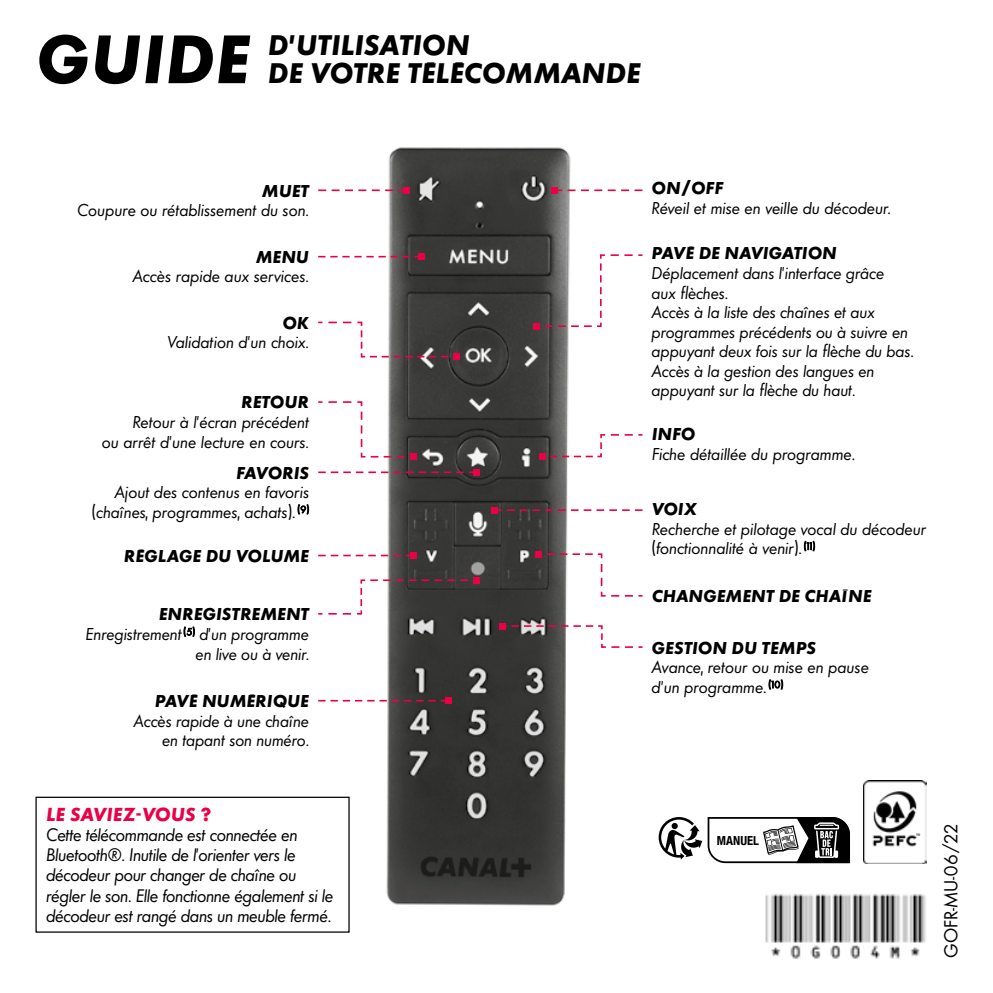
<style>
.page{position:relative;width:993px;height:993px;background:#fff}
.page>*{position:absolute;margin:0;border:0;box-sizing:border-box;transform-origin:0 0}
.t1{font:italic 700 63.5px "Canalp";color:#000}
.t2{font:italic 700 26.25px/28px "Canalp";letter-spacing:-.005em;color:#000}
.t3{font:italic 700 17.5px "Canalp";color:#eb0045}
.t4{font:17.5px "Canalp";letter-spacing:-.005em;color:#000}
.t5{font:italic 17px/20.2px "Canalp";letter-spacing:-.02em;color:#000}
.t6{font:italic 16px/19.5px "Canalp";letter-spacing:-.005em;color:#000;text-align:right}
.t7{font:italic 700 16px "Canalp";color:#000}
.t8{font:700 condensed 12.5px "Helvetica Neue";color:#000}
.s1{font-weight:700}
</style>
<div class="page">
<img style="left:765px;top:893px;width:160px;height:66px">
<img style="left:370px;top:147px;width:216px;height:759px">
<svg style="left:318px;top:187px;width:91px;height:6px"></svg>
<svg style="left:318px;top:699px;width:126px;height:2px"></svg>
<div style="left:444px;top:697px;width:7px;height:6px;background:#eb0045"></div>
<svg style="left:318px;top:256px;width:100px;height:1px"></svg>
<div style="left:418px;top:253px;width:7px;height:7px;background:#eb0045"></div>
<svg style="left:534px;top:253px;width:109px;height:75px"></svg>
<div style="left:532px;top:323px;width:7px;height:6px;background:#eb0045"></div>
<svg style="left:318px;top:321px;width:140px;height:37px"></svg>
<div style="left:453px;top:353px;width:6px;height:7px;background:#eb0045"></div>
<svg style="left:318px;top:400px;width:97px;height:58px"></svg>
<div style="left:410px;top:453px;width:6px;height:7px;background:#eb0045"></div>
<svg style="left:318px;top:578px;width:160px;height:37px"></svg>
<div style="left:473px;top:577px;width:7px;height:6px;background:#eb0045"></div>
<svg style="left:540px;top:433px;width:103px;height:25px"></svg>
<div style="left:538px;top:453px;width:7px;height:6px;background:#eb0045"></div>
<svg style="left:536px;top:552px;width:107px;height:45px"></svg>
<div style="left:535px;top:550px;width:6px;height:7px;background:#eb0045"></div>
<svg style="left:501px;top:624px;width:142px;height:24px"></svg>
<div style="left:499px;top:622px;width:7px;height:7px;background:#eb0045"></div>
<svg style="left:318px;top:552px;width:98px;height:6px"></svg>
<svg style="left:497px;top:509px;width:145px;height:1px"></svg>
<div style="left:490px;top:506px;width:7px;height:7px;background:#eb0045"></div>
<svg style="left:318px;top:469px;width:161px;height:6px"></svg>
<svg style="left:557px;top:189px;width:85px;height:2px"></svg>
<div style="left:550px;top:187px;width:7px;height:6px;background:#eb0045"></div>
<div style="left:35px;top:796px;width:314px;height:136px;border:1px solid #000"></div>
<img style="left:863px;top:780px;width:62px;height:82px">
<svg style="left:658px;top:817px;width:192px;height:47px"></svg>
<h1 class="t1" style="left:35px;top:18px;width:216px">GUIDE</h1>
<h2 class="t2" style="left:268px;top:31px;width:374px">D'UTILISATION<br>DE VOTRE TÉLÉCOMMANDE</h2>
<p class="t7" style="left:262px;top:180px;width:49px">MUET</p>
<p class="t6" style="left:77px;top:200px;width:233px">Coupure ou rétablissement du son.</p>
<p class="t7" style="left:256px;top:246px;width:55px">MENU</p>
<p class="t6" style="left:132px;top:267px;width:178px">Accès rapide aux services.</p>
<p class="t7" style="left:282px;top:312px;width:28px">OK</p>
<p class="t6" style="left:167px;top:332px;width:143px">Validation d’un choix.</p>
<p class="t7" style="left:241px;top:392px;width:69px">RETOUR</p>
<p class="t6" style="left:102px;top:412px;width:209px">Retour à l'écran précédent<br>ou arrêt d'une lecture en cours.</p>
<p class="t7" style="left:236px;top:462px;width:74px">FAVORIS</p>
<p class="t6" style="left:92px;top:482px;width:219px">Ajout des contenus en favoris (chaînes, programmes, achats). <sup>(9)</sup></p>
<p class="t7" style="left:124px;top:545px;width:187px">RÉGLAGE DU VOLUME</p>
<p class="t6" style="left:85px;top:604px;width:225px"><span class="s1">ENREGISTREMENT<br></span>Enregistrement <sup>(5)</sup> d’un programme en live ou à venir.</p>
<p class="t7" style="left:155px;top:690px;width:156px">PAVÉ NUMÉRIQUE</p>
<p class="t6" style="left:133px;top:710px;width:177px">Accès rapide à une chaîne en tapant son numéro.</p>
<p class="t7" style="left:651px;top:177px;width:73px">ON/OFF</p>
<p class="t6" style="left:651px;top:198px;width:241px">Réveil et mise en veille du décodeur.</p>
<p class="t7" style="left:651px;top:243px;width:187px">PAVÉ DE NAVIGATION</p>
<p class="t6" style="left:651px;top:263px;width:263px;text-align:left">Déplacement dans l’interface grâce<br>aux flèches.<br>Accès à la liste des chaînes et aux programmes précédents ou à suivre en appuyant deux fois sur la flèche du bas.<br>Accès à la gestion des langues en appuyant sur la flèche du haut.</p>
<p class="t7" style="left:651px;top:423px;width:45px">INFO</p>
<p class="t6" style="left:651px;top:444px;width:205px">Fiche détaillée du programme.</p>
<p class="t7" style="left:651px;top:498px;width:47px">VOIX</p>
<p class="t6" style="left:651px;top:519px;width:276px;text-align:left">Recherche et pilotage vocal du décodeur (fonctionnalité à venir). <sup>(11)</sup></p>
<p class="t7" style="left:651px;top:585px;width:221px">CHANGEMENT DE CHAÎNE</p>
<p class="t7" style="left:651px;top:637px;width:166px">GESTION DU TEMPS</p>
<p class="t6" style="left:651px;top:657px;width:219px;text-align:left">Avance, retour ou mise en pause d'un programme. <sup>(10)</sup></p>
<p class="t3" style="left:46px;top:802px;width:167px">LE SAVIEZC+TVOUS ?</p>
<p class="t5" style="left:46px;top:824px;width:288px">Cette télécommande est connectée en Bluetooth®. Inutile de l’orienter vers le décodeur pour changer de chaîne ou régler le son. Elle fonctionne également si le décodeur est rangé dans un meuble fermé.</p>
<p class="t8" style="left:716px;top:832px;width:43px">MANUEL</p>
<p class="t4" style="left:939px;top:957px;width:135px;rotate:-90deg">GOFR-MU-06/22</p>
</div>
